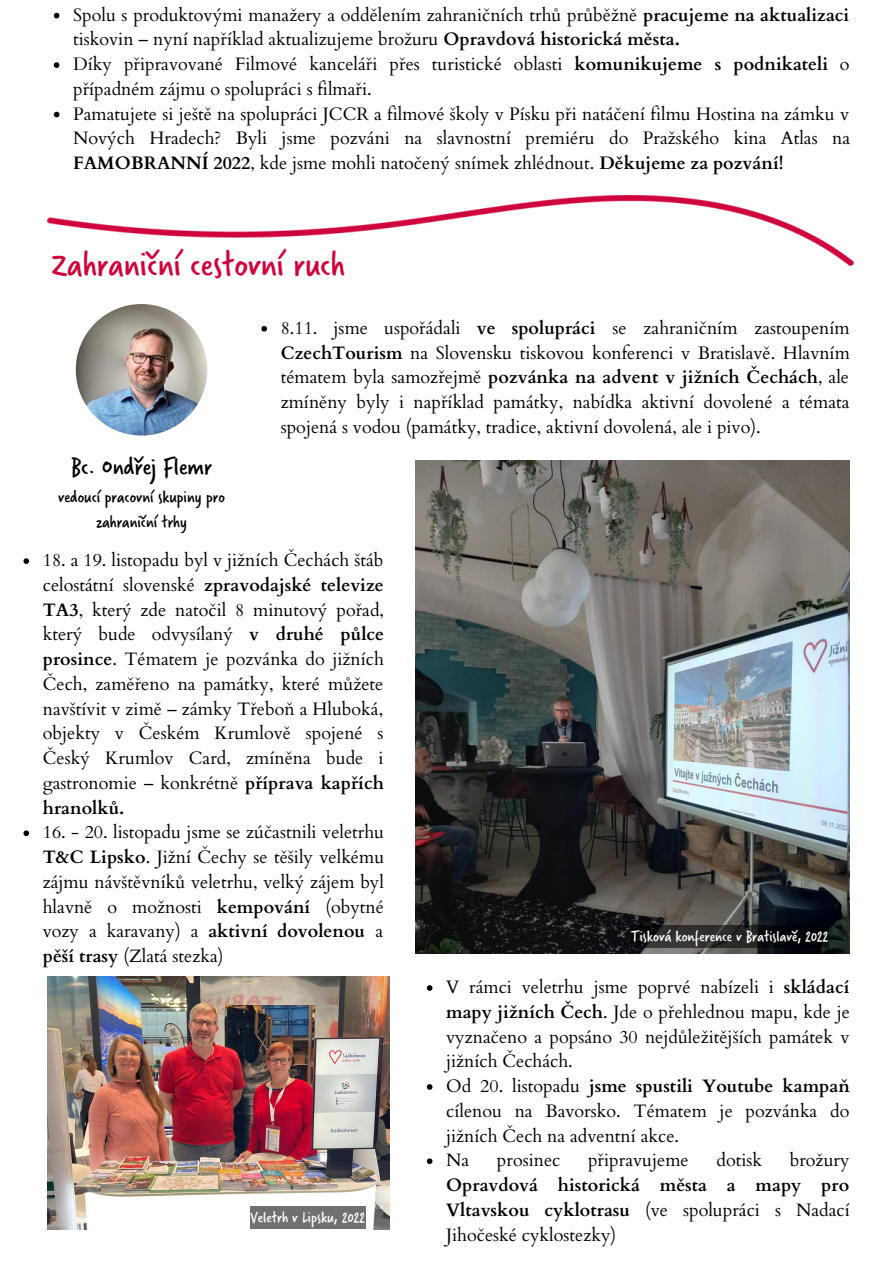
<style>
.page{position:relative;width:893px;height:1264px;background:#fff}
.page>*{position:absolute;margin:0;border:0;box-sizing:border-box;transform-origin:0 0}
.t1{font:37.5px "Verveine";color:#d0043b}
.t2{font:26.1px "Verveine";color:#000}
.t3{font:18.15px/24.8px "Verveine";color:#000;text-align:center}
.t4{font:18px/24.8px "Cardo";color:#000;text-align:justify}
.t5{font:700 18px/24.8px "Cardo";color:#000;text-align:justify}
.t6{font:16.35px "Verveine";color:#fff}
.s1{font-weight:700}
.s2{font-weight:400}
</style>
<div class="page">
<img style="left:75px;top:304px;width:133px;height:132px">
<img style="left:47px;top:195px;width:806px;height:71px">
<img style="left:415px;top:460px;width:434px;height:493px">
<img style="left:47px;top:976px;width:342px;height:253px">
<svg style="left:261px;top:326px;width:6px;height:5px"></svg>
<svg style="left:54px;top:13px;width:5px;height:5px"></svg>
<svg style="left:54px;top:62px;width:5px;height:6px"></svg>
<svg style="left:54px;top:112px;width:5px;height:5px"></svg>
<svg style="left:23px;top:558px;width:6px;height:6px"></svg>
<svg style="left:23px;top:830px;width:6px;height:6px"></svg>
<div style="left:631px;top:925px;width:197px;height:22px;background:#000;opacity:.56"></div>
<svg style="left:427px;top:985px;width:5px;height:5px"></svg>
<svg style="left:427px;top:1084px;width:5px;height:5px"></svg>
<svg style="left:427px;top:1158px;width:5px;height:5px"></svg>
<div style="left:250px;top:1205px;width:115px;height:23px;background:#707070"></div>
<p class="t4" style="left:73px;top:3px;width:778px;text-align:left">Spolu s produktovými manažery a oddělením zahraničních trhů průběžně <span class="s1">pracujeme na aktualizaci </span>tiskovin – nyní například aktualizujeme brožuru <span class="s1">Opravdová historická města.<br></span>Díky připravované Filmové kanceláři přes turistické oblasti <span class="s1">komunikujeme s podnikateli</span> o případném zájmu o spolupráci s filmaři.<br>Pamatujete si ještě na spolupráci JCCR a filmové školy v Písku při natáčení filmu Hostina na zámku v Nových Hradech? Byli jsme pozváni na slavnostní premiéru do Pražského kina Atlas na <span class="s1">FAMOBRANNÍ 2022</span>, kde jsme mohli natočený snímek zhlédnout. <span class="s1">Děkujeme za pozvání!</span></p>
<h1 class="t1" style="left:52px;top:239px;width:295px">Zahraniční cestovní ruch</h1>
<h2 class="t2" style="left:71px;top:448px;width:143px">Bc. Ondřej Flemr</h2>
<p class="t3" style="left:58px;top:484px;width:168px">vedoucí pracovní skupiny pro zahraniční trhy</p>
<p class="t4" style="left:281px;top:316px;width:570px">8.11. jsme uspořádali <span class="s1">ve spolupráci</span> se zahraničním zastoupením <span class="s1">CzechTourism</span> na Slovensku tiskovou konferenci v Bratislavě. Hlavním tématem byla samozřejmě <span class="s1">pozvánka na advent v jižních Čechách</span>, ale zmíněny byly i například památky, nabídka aktivní dovolené a témata spojená s vodou (památky, tradice, aktivní dovolená, ale i pivo).</p>
<p class="t4" style="left:43px;top:548px;width:343px">18. a 19. listopadu byl v jižních Čechách štáb celostátní slovenské <span class="s1">zpravodajské televize TA3</span>, který zde natočil 8 minutový pořad, který bude odvysílaný <span class="s1">v druhé půlce prosince</span>. Tématem je pozvánka do jižních Čech, zaměřeno na památky, které můžete navštívit v zimě – zámky Třeboň a Hluboká, objekty v Českém Krumlově spojené s Český Krumlov Card, zmíněna bude i gastronomie – konkrétně <span class="s1">příprava kapřích hranolků.</span></p>
<p class="t4" style="left:43px;top:820px;width:343px">16. - 20. listopadu jsme se zúčastnili veletrhu <span class="s1">T&amp;C Lipsko</span>. Jižní Čechy se těšily velkému zájmu návštěvníků veletrhu, velký zájem byl hlavně o možnosti <span class="s1">kempování</span> (obytné vozy a karavany) a <span class="s1">aktivní dovolenou</span> a <span class="s1">pěší trasy</span> (Zlatá stezka)</p>
<p class="t6" style="left:250px;top:1206px;width:116px">Veletrh v Lipsku, 2022</p>
<p class="t6" style="left:631px;top:925px;width:199px">Tisková konference v Bratislavě, 2022</p>
<p class="t4" style="left:446px;top:975px;width:405px;text-align:left">V rámci veletrhu jsme poprvé nabízeli i <span class="s1">skládací mapy jižních Čech</span>. Jde o přehlednou mapu, kde je vyznačeno a popsáno 30 nejdůležitějších památek v jižních Čechách.<br>Od 20. listopadu <span class="s1">jsme spustili Youtube kampaň </span>cílenou na Bavorsko. Tématem je pozvánka do jižních Čech na adventní akce.<br>Na</p>
<p class="t4" style="left:497px;top:1148px;width:65px">prosinec</p>
<p class="t4" style="left:588px;top:1148px;width:102px">připravujeme</p>
<p class="t4" style="left:716px;top:1148px;width:47px">dotisk</p>
<p class="t4" style="left:789px;top:1148px;width:61px">brožury</p>
<p class="t5" style="left:446px;top:1172px;width:405px">Opravdová historická města a mapy pro Vltavskou cyklotrasu <span class="s2">(ve spolupráci s Nadací Jihočeské cyklostezky)</span></p>
</div>
